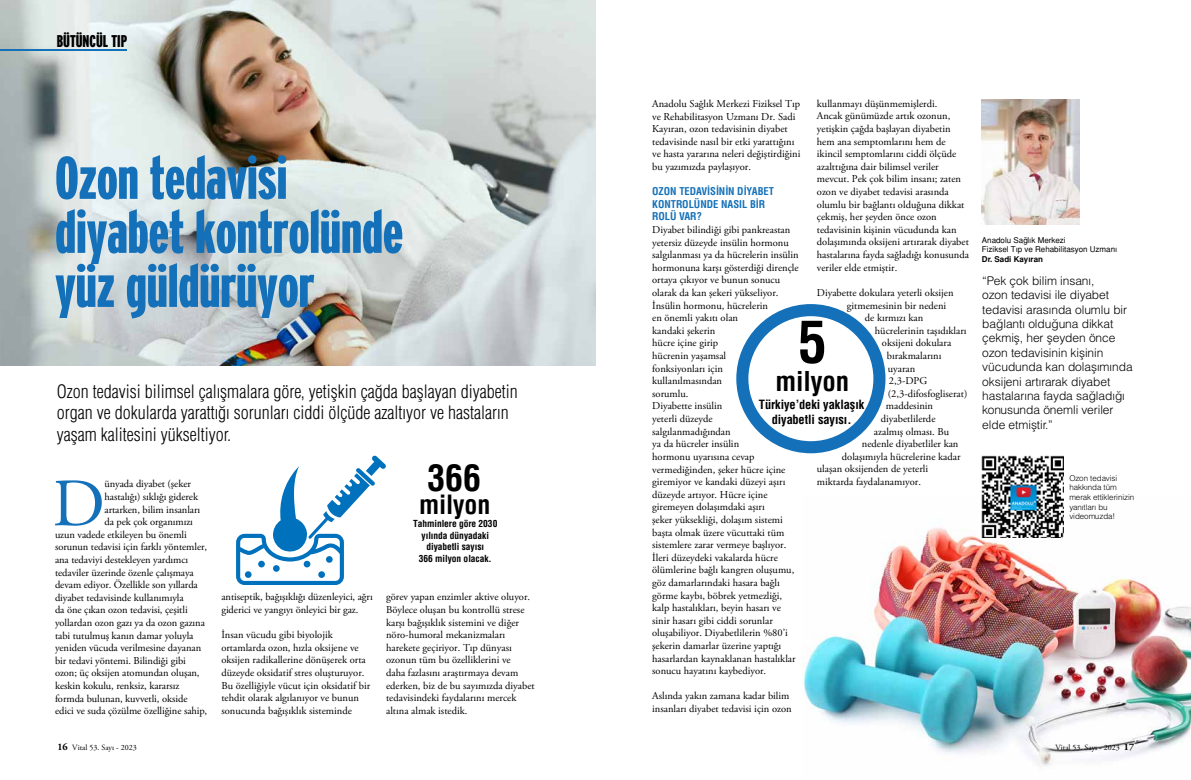
<style>
.page{position:relative;width:1191px;height:780px;background:#fff}
.page>*{position:absolute;margin:0;border:0;box-sizing:border-box;transform-origin:0 0}
.t1{font:67.5px "Adobe Garamond Pro";color:#1471b9}
.t2{font:900 extra-condensed 60px/54px "Interstate";letter-spacing:-.005em;color:#1471b9}
.t3{font:57px "Helvetica Cond Bold Tr";color:#000}
.t4{font:35.8px "Helvetica Cond Bold Tr";color:#000}
.t5{font:26.7px "Helvetica Cond Bold Tr";letter-spacing:-.005em;color:#000}
.t6{font:25.9px "Helvetica Cond Bold Tr";letter-spacing:-.005em;color:#000}
.t7{font:18px/21.6px "Helvetica Condensed Light Tr";color:#000}
.t8{font:900 extra-condensed 17px "Interstate";color:#000}
.t9{font:12.5px/15px "Helvetica Cond Bold Tr";letter-spacing:-.005em;color:#000;text-align:center}
.t10{font:12px/14.4px "Helvetica Light Normal Tr";letter-spacing:-.005em;color:#000}
.t11{font:10.5px/12.6px "Adobe Garamond Pro";color:#000}
.t12{font:10.5px/12.6px "Helvetica Cond Bold Tr";color:#1471b9}
.t13{font:9.5px/11.4px "Helvetica Cond Bold Tr";letter-spacing:-.005em;color:#000;text-align:center}
.t14{font:8px/9.6px "Helvetica Light Normal Tr";letter-spacing:-.005em;color:#000}
.t15{font:8px/9.6px "Helvetica Normal Tr";color:#000}
.t16{font:8px "Adobe Garamond Pro";color:#000}
.t17{font:700 8px "Helvetica Tr";color:#000}
.s1{font-weight:700;font-size:10px}
</style>
<div class="page">
<img style="left:803px;top:519px;width:388px;height:247px">
<img style="left:0;top:0;width:595px;height:366px">
<img style="left:981px;top:99px;width:98px;height:125px">
<hr style="left:0;top:50px;width:126px;height:1px;background:#1471b9">
<svg style="left:236px;top:455px;width:150px;height:130px"></svg>
<div style="left:736px;top:304px;width:149px;height:149px;border:12px solid #1471b9;border-radius:50%"></div>
<img style="left:979px;top:455px;width:85px;height:83px">
<h3 class="t8" style="left:57px;top:32px;width:72px">BÜTÜNCÜL TIP</h3>
<h2 class="t2" style="left:55px;top:150px;width:350px">Ozon tedavisi diyabet kontrolünde yüz güldürüyor</h2>
<h3 class="t7" style="left:57px;top:380px;width:463px">Ozon tedavisi bilimsel çalışmalara göre, yetişkin çağda başlayan diyabetin organ ve dokularda yarattığı sorunları ciddi ölçüde azaltıyor ve hastaların yaşam kalitesini yükseltiyor.</h3>
<h1 class="t1" style="left:52px;top:463px;width:54px">D</h1>
<p class="t11" style="left:104px;top:478px;width:88px">ünyada diyabet (şeker</p>
<p class="t11" style="left:104px;top:490px;width:95px">hastalığı) sıklığı giderek</p>
<p class="t11" style="left:104px;top:503px;width:97px">artarken, bilim insanları</p>
<p class="t11" style="left:104px;top:516px;width:90px">da pek çok organımızı</p>
<p class="t11" style="left:55px;top:528px;width:133px">uzun vadede etkileyen bu önemli</p>
<p class="t11" style="left:55px;top:541px;width:154px">sorunun tedavisi için farklı yöntemler,</p>
<p class="t11" style="left:55px;top:553px;width:135px">ana tedaviyi destekleyen yardımcı</p>
<p class="t11" style="left:55px;top:566px;width:140px">tedaviler üzerinde özenle çalışmaya</p>
<p class="t11" style="left:55px;top:579px;width:144px">devam ediyor. Özellikle son yıllarda</p>
<p class="t11" style="left:55px;top:591px;width:130px">diyabet tedavisinde kullanımıyla</p>
<p class="t11" style="left:55px;top:604px;width:134px">da öne çıkan ozon tedavisi, çeşitli</p>
<p class="t11" style="left:55px;top:616px;width:151px">yollardan ozon gazı ya da ozon gazına</p>
<p class="t11" style="left:55px;top:629px;width:140px">tabi tutulmuş kanın damar yoluyla</p>
<p class="t11" style="left:55px;top:642px;width:148px">yeniden vücuda verilmesine dayanan</p>
<p class="t11" style="left:55px;top:654px;width:132px">bir tedavi yöntemi. Bilindiği gibi</p>
<p class="t11" style="left:55px;top:667px;width:146px">ozon; üç oksijen atomundan oluşan,</p>
<p class="t11" style="left:55px;top:679px;width:126px">keskin kokulu, renksiz, kararsız</p>
<p class="t11" style="left:55px;top:692px;width:134px">formda bulunan, kuvvetli, okside</p>
<p class="t11" style="left:55px;top:705px;width:154px">edici ve suda çözülme özelliğine sahip,</p>
<p class="t11" style="left:221px;top:591px;width:153px">antiseptik, bağışıklığı düzenleyici, ağrı giderici ve yangıyı önleyici bir gaz.</p>
<p class="t11" style="left:221px;top:628px;width:150px">İnsan vücudu gibi biyolojik ortamlarda ozon, hızla oksijene ve oksijen radikallerine dönüşerek orta düzeyde oksidatif stres oluşturuyor.<br>Bu özelliğiyle vücut için oksidatif bir tehdit olarak algılanıyor ve bunun sonucunda bağışıklık sisteminde</p>
<h3 class="t4" style="left:427px;top:456px;width:55px">366</h3>
<h3 class="t6" style="left:419px;top:488px;width:73px">milyon</h3>
<p class="t13" style="left:413px;top:518px;width:86px">Tahminlere göre 2030 yılında dünyadaki diyabetli sayısı<br>366 milyon olacak.</p>
<p class="t11" style="left:386px;top:591px;width:150px">görev yapan enzimler aktive oluyor.<br>Böylece oluşan bu kontrollü strese karşı bağışıklık sistemini ve diğer nöro-humoral mekanizmaları harekete geçiriyor. Tıp dünyası ozonun tüm bu özelliklerini ve<br>daha fazlasını araştırmaya devam ederken, biz de bu sayımızda diyabet tedavisindeki faydalarını mercek altına almak istedik.</p>
<p class="t11" style="left:817px;top:97px;width:154px">kullanmayı düşünmemişlerdi.<br>Ancak günümüzde artık ozonun, yetişkin çağda başlayan diyabetin hem ana semptomlarını hem de ikincil semptomlarını ciddi ölçüde azalttığına dair bilimsel veriler mevcut. Pek çok bilim insanı; zaten ozon ve diyabet tedavisi arasında olumlu bir bağlantı olduğuna dikkat çekmiş, her şeyden önce ozon tedavisinin kişinin vücudunda kan dolaşımında oksijeni artırarak diyabet hastalarına fayda sağladığı konusunda veriler elde etmiştir.</p>
<p class="t11" style="left:817px;top:286px;width:138px">Diyabette dokulara yeterli oksijen</p>
<p class="t11" style="left:847px;top:299px;width:101px">gitmemesinin bir nedeni</p>
<p class="t11" style="left:865px;top:312px;width:60px">de kırmızı kan</p>
<p class="t11" style="left:875px;top:324px;width:93px">hücrelerinin taşıdıkları</p>
<p class="t11" style="left:882px;top:337px;width:71px">oksijeni dokulara</p>
<p class="t11" style="left:887px;top:349px;width:56px">bırakmalarını</p>
<p class="t11" style="left:888px;top:362px;width:29px">uyaran</p>
<p class="t11" style="left:889px;top:375px;width:40px">2,3-DPG</p>
<p class="t11" style="left:888px;top:387px;width:81px">(2,3-difosfogliserat)</p>
<p class="t11" style="left:886px;top:400px;width:49px">maddesinin</p>
<p class="t11" style="left:881px;top:412px;width:56px">diyabetlilerde</p>
<p class="t11" style="left:874px;top:425px;width:77px">azalmış olması. Bu</p>
<p class="t11" style="left:862px;top:438px;width:98px">nedenle diyabetliler kan</p>
<p class="t11" style="left:842px;top:450px;width:120px">dolaşımıyla hücrelerine kadar</p>
<p class="t11" style="left:817px;top:463px;width:113px">ulaşan oksijenden de yeterli</p>
<p class="t11" style="left:817px;top:475px;width:106px">miktarda faydalanamıyor.</p>
<p class="t11" style="left:652px;top:98px;width:150px">Anadolu Sağlık Merkezi Fiziksel Tıp ve Rehabilitasyon Uzmanı Dr. Sadi Kayıran, ozon tedavisinin diyabet tedavisinde nasıl bir etki yarattığını ve hasta yararına neleri değiştirdiğini bu yazımızda paylaşıyor.</p>
<p class="t12" style="left:652px;top:185px;width:123px">OZON TEDAVİSİNİN DİYABET<br>KONTROLÜNDE NASIL BİR<br>ROLÜ VAR?</p>
<p class="t11" style="left:652px;top:224px;width:148px">Diyabet bilindiği gibi pankreastan yetersiz düzeyde insülin hormonu salgılanması ya da hücrelerin insülin hormonuna karşı gösterdiği dirençle ortaya çıkıyor ve bunun sonucu olarak da kan şekeri yükseliyor.<br>İnsülin hormonu, hücrelerin<br>en önemli yakıtı olan<br>kandaki şekerin<br>hücre içine girip<br>hücrenin yaşamsal<br>fonksiyonları için<br>kullanılmasından<br>sorumlu.<br>Diyabette insülin<br>yeterli düzeyde<br>salgılanmadığından<br>ya da hücreler insülin<br>hormonu uyarısına cevap vermediğinden, şeker hücre içine giremiyor ve kandaki düzeyi aşırı düzeyde artıyor. Hücre içine giremeyen dolaşımdaki aşırı<br>şeker yüksekliği, dolaşım sistemi başta olmak üzere vücuttaki tüm sistemlere zarar vermeye başlıyor.<br>İleri düzeydeki vakalarda hücre ölümlerine bağlı kangren oluşumu, göz damarlarındaki hasara bağlı görme kaybı, böbrek yetmezliği, kalp hastalıkları, beyin hasarı ve sinir hasarı gibi ciddi sorunlar oluşabiliyor. Diyabetlilerin %80’i şekerin damarlar üzerine yaptığı hasarlardan kaynaklanan hastalıklar sonucu hayatını kaybediyor.</p>
<p class="t11" style="left:652px;top:690px;width:141px">Aslında yakın zamana kadar bilim insanları diyabet tedavisi için ozon</p>
<h3 class="t3" style="left:798px;top:307px;width:30px">5</h3>
<p class="t9" style="left:759px;top:397px;width:107px">Türkiye’deki yaklaşık diyabetli sayısı.</p>
<h3 class="t5" style="left:775px;top:365px;width:75px">milyon</h3>
<p class="t15" style="left:982px;top:235px;width:137px">Anadolu Sağlık Merkezi<br>Fiziksel Tıp ve Rehabilitasyon Uzmanı</p>
<p class="t17" style="left:982px;top:254px;width:63px">Dr. Sadi Kayıran</p>
<p class="t10" style="left:982px;top:273px;width:152px">“Pek çok bilim insanı,<br>ozon tedavisi ile diyabet tedavisi arasında olumlu bir bağlantı olduğuna dikkat çekmiş, her şeyden önce ozon tedavisinin kişinin vücudunda kan dolaşımında oksijeni artırarak diyabet hastalarına fayda sağladığı konusunda önemli veriler elde etmiştir.”</p>
<p class="t14" style="left:1069px;top:473px;width:66px">Ozon tedavisi hakkında tüm merak ettiklerinizin yanıtları bu videomuzda!</p>
<p class="t16" style="left:57px;top:743px;width:81px"><span class="s1">16</span> Vital 53. Sayı - 2023</p>
<p class="t16" style="left:1055px;top:743px;width:80px">Vital 53. Sayı - 2023 <span class="s1">17</span></p>
</div>
